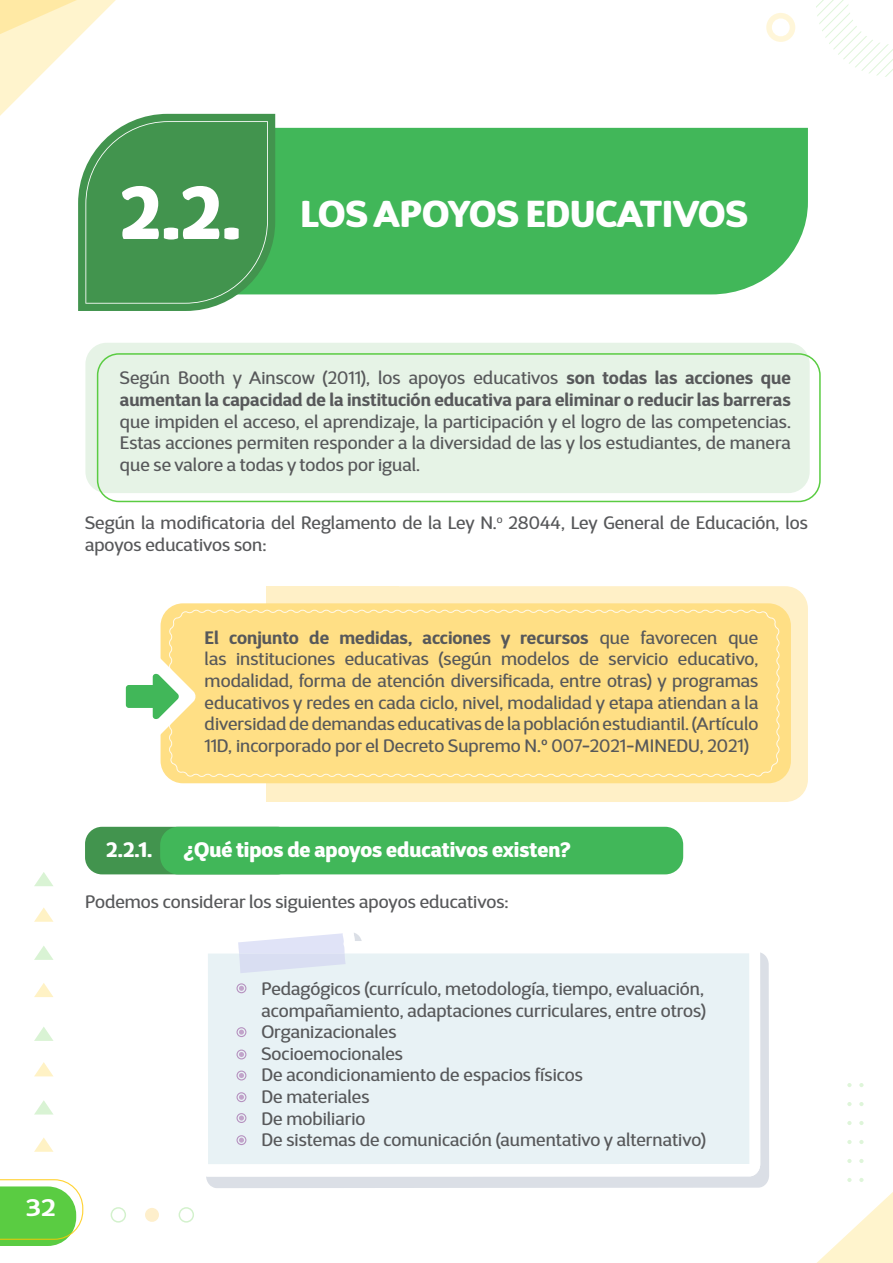
<style>
.page{position:relative;width:893px;height:1263px;background:#fff}
.page>*{position:absolute;margin:0;border:0;box-sizing:border-box;transform-origin:0 0}
.t1{font:900 75px "D Sari Ultra";color:#fff}
.t2{font:900 37.5px "D Sari";color:#fff}
.t3{font:700 24px "D Sari";color:#fff;scale:1.14 1}
.t4{font:900 21px "D Sari";color:#fff}
.t5{font:18px/21.6px "D Sari";color:#57585a}
.s1{font-weight:700}
</style>
<div class="page">
<svg style="left:0;top:1179px;width:83px;height:67px"></svg>
<svg style="left:34px;top:872px;width:19px;height:14px"></svg>
<svg style="left:34px;top:907px;width:20px;height:15px"></svg>
<svg style="left:34px;top:946px;width:19px;height:14px"></svg>
<svg style="left:34px;top:983px;width:19px;height:14px"></svg>
<svg style="left:34px;top:1027px;width:19px;height:14px"></svg>
<svg style="left:34px;top:1062px;width:19px;height:14px"></svg>
<svg style="left:34px;top:1100px;width:19px;height:14px"></svg>
<svg style="left:34px;top:1137px;width:20px;height:15px"></svg>
<svg style="left:816px;top:0;width:77px;height:77px"></svg>
<svg style="left:111px;top:1207px;width:15px;height:15px"></svg>
<div style="left:145px;top:1208px;width:14px;height:14px;background:#feefcc;border-radius:50%"></div>
<svg style="left:179px;top:1207px;width:15px;height:15px"></svg>
<svg style="left:817px;top:1192px;width:76px;height:71px"></svg>
<svg style="left:766px;top:13px;width:29px;height:29px"></svg>
<svg style="left:859px;top:1178px;width:4px;height:4px"></svg>
<svg style="left:859px;top:1159px;width:4px;height:4px"></svg>
<svg style="left:859px;top:1140px;width:4px;height:4px"></svg>
<svg style="left:859px;top:1121px;width:4px;height:4px"></svg>
<svg style="left:859px;top:1102px;width:4px;height:4px"></svg>
<svg style="left:859px;top:1083px;width:4px;height:4px"></svg>
<svg style="left:847px;top:1178px;width:5px;height:4px"></svg>
<svg style="left:847px;top:1159px;width:5px;height:4px"></svg>
<svg style="left:847px;top:1140px;width:5px;height:4px"></svg>
<svg style="left:847px;top:1121px;width:5px;height:4px"></svg>
<svg style="left:847px;top:1102px;width:5px;height:4px"></svg>
<svg style="left:847px;top:1083px;width:5px;height:4px"></svg>
<div style="left:85px;top:343px;width:725px;height:150px;background:#e6f3e6;border-radius:21px"></div>
<div style="left:97px;top:353px;width:724px;height:149px;border:2px solid #5acc42;border-radius:21px"></div>
<div style="left:275px;top:128px;width:533px;height:166px;background:#41b759"></div>
<svg style="left:0;top:0;width:275px;height:311px"></svg>
<div style="left:300px;top:586px;width:508px;height:216px;background:#fff0c7;border-radius:22px"></div>
<div style="left:266px;top:586px;width:132px;height:216px;background:#fff0c7"></div>
<div style="left:161px;top:603px;width:630px;height:180px;background:#ffdf85;border-radius:22px"></div>
<svg style="left:168px;top:609px;width:612px;height:169px"></svg>
<svg style="left:125px;top:654px;width:71px;height:85px"></svg>
<div style="left:85px;top:827px;width:209px;height:47px;background:#42944e;border-radius:17px"></div>
<div style="left:160px;top:827px;width:523px;height:47px;background:#41b759;border-radius:18px"></div>
<svg style="left:206px;top:952px;width:563px;height:236px;background:#dde1e7"></svg>
<svg style="left:206px;top:933px;width:554px;height:243px"></svg>
<div style="left:208px;top:953px;width:541px;height:211px;background:#e8f2f5"></div>
<svg style="left:238px;top:933px;width:108px;height:40px"></svg>
<div style="left:236px;top:983px;width:10px;height:10px;border:1px solid #9f66a7;border-radius:50%"></div>
<svg style="left:239px;top:986px;width:5px;height:5px"></svg>
<div style="left:236px;top:1027px;width:10px;height:10px;border:1px solid #9f66a7;border-radius:50%"></div>
<svg style="left:239px;top:1030px;width:5px;height:5px"></svg>
<div style="left:236px;top:1049px;width:10px;height:10px;border:1px solid #9f66a7;border-radius:50%"></div>
<svg style="left:239px;top:1052px;width:5px;height:5px"></svg>
<div style="left:236px;top:1070px;width:10px;height:10px;border:1px solid #9f66a7;border-radius:50%"></div>
<svg style="left:239px;top:1073px;width:5px;height:5px"></svg>
<div style="left:236px;top:1092px;width:10px;height:10px;border:1px solid #9f66a7;border-radius:50%"></div>
<svg style="left:239px;top:1095px;width:5px;height:5px"></svg>
<div style="left:236px;top:1113px;width:10px;height:10px;border:1px solid #9f66a7;border-radius:50%"></div>
<svg style="left:239px;top:1115px;width:5px;height:5px"></svg>
<div style="left:236px;top:1135px;width:10px;height:10px;border:1px solid #9f66a7;border-radius:50%"></div>
<svg style="left:239px;top:1138px;width:5px;height:5px"></svg>
<p class="t1" style="left:120px;top:162px;width:123px">2.2.</p>
<p class="t2" style="left:300px;top:189px;width:449px">LOS APOYOS EDUCATIVOS</p>
<p class="t5" style="left:120px;top:367px;width:673px;text-align:justify">Según Booth y Ainscow (2011), los apoyos educativos <span class="s1">son todas las acciones que aumentan la capacidad de la institución educativa para eliminar o reducir las barreras </span>que impiden el acceso, el aprendizaje, la participación y el logro de las competencias.<br>Estas acciones permiten responder a la diversidad de las y los estudiantes, de manera que se valore a todas y todos por igual.</p>
<p class="t5" style="left:85px;top:512px;width:724px">Según la modificatoria del Reglamento de la Ley N.<sup>o</sup> 28044, Ley General de Educación, los apoyos educativos son:</p>
<p class="t5" style="left:205px;top:626px;width:555px;text-align:justify"><span class="s1">El conjunto de medidas, acciones y recursos</span> que favorecen que las instituciones educativas (según modelos de servicio educativo, modalidad, forma de atención diversificada, entre otras) y programas educativos y redes en cada ciclo, nivel, modalidad y etapa atiendan a la diversidad de demandas educativas de la población estudiantil. (Artículo 11D, incorporado por el Decreto Supremo N.° 007-2021-MINEDU, 2021)</p>
<h3 class="t3" style="left:26px;top:1192px;width:28px">32</h3>
<p class="t4" style="left:106px;top:836px;width:48px">2.2.1.</p>
<p class="t4" style="left:183px;top:836px;width:389px">¿Qué tipos de apoyos educativos existen?</p>
<p class="t5" style="left:85px;top:890px;width:425px">Podemos considerar los siguientes apoyos educativos:</p>
<p class="t5" style="left:261px;top:978px;width:446px">Pedagógicos (currículo, metodología, tiempo, evaluación, acompañamiento, adaptaciones curriculares, entre otros)</p>
<p class="t5" style="left:261px;top:1021px;width:137px">Organizacionales</p>
<p class="t5" style="left:261px;top:1042px;width:143px">Socioemocionales</p>
<p class="t5" style="left:261px;top:1064px;width:323px">De acondicionamiento de espacios físicos</p>
<p class="t5" style="left:261px;top:1086px;width:110px">De materiales</p>
<p class="t5" style="left:261px;top:1107px;width:106px">De mobiliario</p>
<p class="t5" style="left:261px;top:1129px;width:446px">De sistemas de comunicación (aumentativo y alternativo)</p>
</div>
